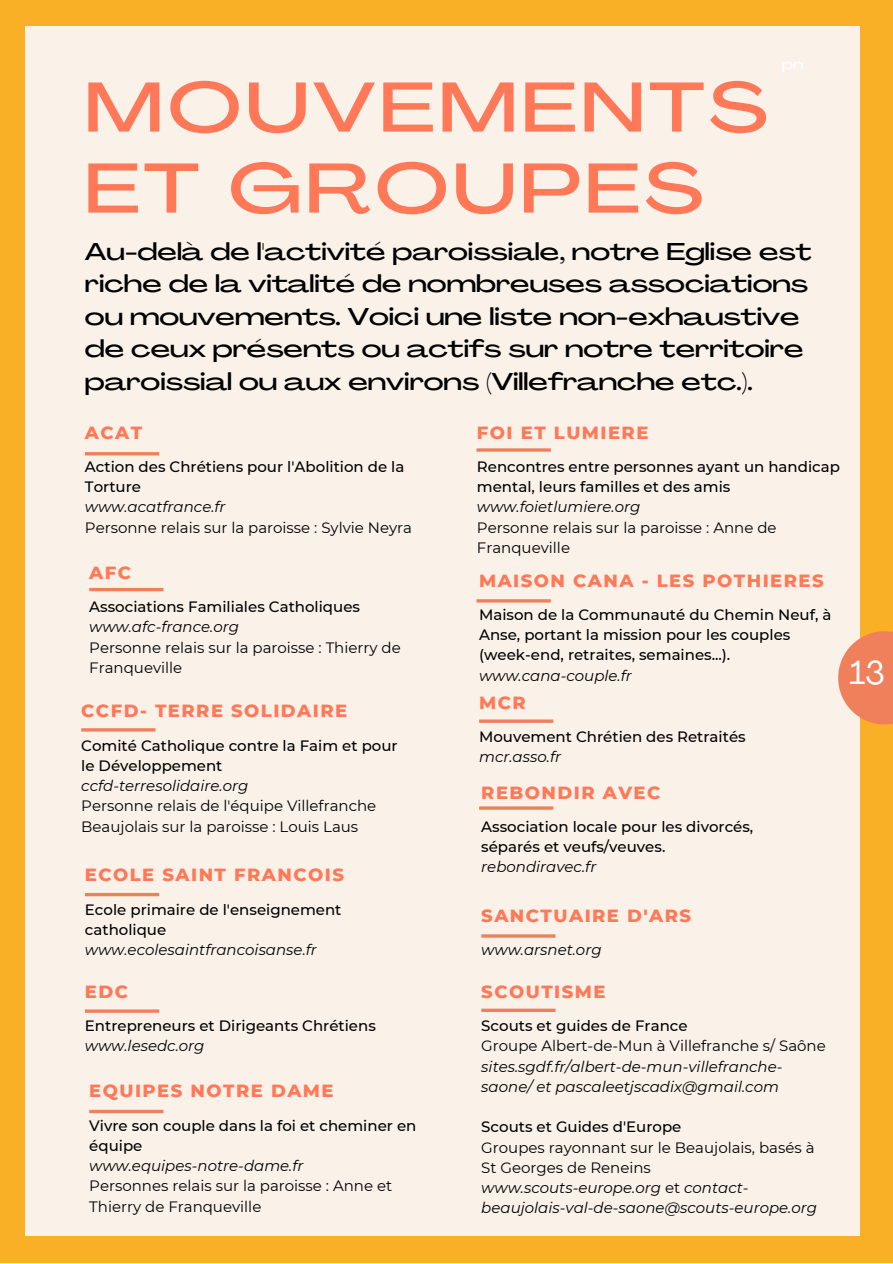
<style>
.page{position:relative;width:893px;height:1264px;background:#fff}
.page>*{position:absolute;margin:0;border:0;box-sizing:border-box;transform-origin:0 0}
.t1{font:500 69.3px/81px "Agrandir Grand";letter-spacing:.07em;color:#ff7958}
.t2{font:33px "Agrandir";color:#fff}
.t3{font:500 24px/32.5px "Agrandir Grand";color:#000}
.t4{font:800 18px "Montserrat";letter-spacing:.08em;color:#ff7958}
.t5{font:500 15px/20.2px "Montserrat";color:#000}
.t6{font:15px/20.2px "Montserrat";color:#000}
.t7{font:italic 15px/20.2px "Montserrat";color:#000}
.t8{font:500 13.5px "Agrandir Grand";color:#fff}
.s1{font-style:normal}
</style>
<div class="page">
<div style="left:0;top:0;width:892px;height:1262px;background:#f9af26"></div>
<div style="left:25px;top:26px;width:834px;height:1209px;background:#faf2e9"></div>
<hr style="left:481px;top:934px;width:74px;height:3px;background:#f0805b">
<hr style="left:89px;top:588px;width:74px;height:3px;background:#f0805b">
<hr style="left:85px;top:452px;width:74px;height:3px;background:#f0805b">
<hr style="left:81px;top:728px;width:74px;height:3px;background:#f0805b">
<svg style="left:85px;top:892px;width:74px;height:4px"></svg>
<svg style="left:89px;top:1109px;width:74px;height:4px"></svg>
<hr style="left:476px;top:448px;width:74px;height:3px;background:#f0805b">
<svg style="left:479px;top:719px;width:74px;height:4px"></svg>
<hr style="left:481px;top:1008px;width:74px;height:3px;background:#f0805b">
<hr style="left:85px;top:1009px;width:74px;height:3px;background:#f0805b">
<hr style="left:479px;top:806px;width:74px;height:3px;background:#f0805b">
<hr style="left:476px;top:599px;width:74px;height:3px;background:#f0805b">
<svg style="left:838px;top:631px;width:54px;height:93px;fill:#f0805b"></svg>
<p class="t1" style="left:85px;top:74px;width:684px">MOUVEMENTS<br>ET GROUPES</p>
<p class="t8" style="left:781px;top:59px;width:23px">pn</p>
<p class="t3" style="left:85px;top:237px;width:728px">Au-delà de l'activité paroissiale, notre Eglise est riche de la vitalité de nombreuses associations ou mouvements. Voici une liste non-exhaustive de ceux présents ou actifs sur notre territoire paroissial ou aux environs (Villefranche etc.).</p>
<p class="t4" style="left:85px;top:421px;width:59px">ACAT</p>
<p class="t5" style="left:85px;top:456px;width:321px">Action des Chrétiens pour l'Abolition de la<br>Torture</p>
<p class="t7" style="left:85px;top:497px;width:142px">www.acatfrance.fr</p>
<p class="t6" style="left:85px;top:517px;width:328px">Personne relais sur la paroisse : Sylvie Neyra</p>
<p class="t4" style="left:89px;top:561px;width:43px">AFC</p>
<p class="t5" style="left:89px;top:596px;width:272px">Associations Familiales Catholiques</p>
<p class="t7" style="left:89px;top:617px;width:151px">www.afc-france.org</p>
<p class="t6" style="left:89px;top:637px;width:313px">Personne relais sur la paroisse : Thierry de<br>Franqueville</p>
<p class="t4" style="left:81px;top:700px;width:267px">CCFD- TERRE SOLIDAIRE</p>
<p class="t5" style="left:81px;top:735px;width:318px">Comité Catholique contre la Faim et pour le Développement</p>
<p class="t7" style="left:81px;top:775px;width:169px">ccfd-terresolidaire.org</p>
<p class="t6" style="left:81px;top:795px;width:296px">Personne relais de l'équipe Villefranche<br>Beaujolais sur la paroisse : Louis Laus</p>
<p class="t4" style="left:85px;top:864px;width:260px">ECOLE SAINT FRANCOIS</p>
<p class="t5" style="left:85px;top:899px;width:258px">Ecole primaire de l'enseignement catholique</p>
<p class="t7" style="left:85px;top:939px;width:233px">www.ecolesaintfrancoisanse.fr</p>
<p class="t4" style="left:85px;top:980px;width:45px">EDC</p>
<p class="t5" style="left:85px;top:1015px;width:292px">Entrepreneurs et Dirigeants Chrétiens</p>
<p class="t7" style="left:85px;top:1035px;width:121px">www.lesedc.org</p>
<p class="t4" style="left:89px;top:1080px;width:246px">EQUIPES NOTRE DAME</p>
<p class="t5" style="left:89px;top:1115px;width:328px">Vivre son couple dans la foi et cheminer en équipe</p>
<p class="t7" style="left:89px;top:1155px;width:216px">www.equipes-notre-dame.fr</p>
<p class="t6" style="left:89px;top:1175px;width:304px">Personnes relais sur la paroisse : Anne et<br>Thierry de Franqueville</p>
<p class="t4" style="left:477px;top:421px;width:173px">FOI ET LUMIERE</p>
<p class="t5" style="left:477px;top:456px;width:364px">Rencontres entre personnes ayant un handicap mental, leurs familles et des amis</p>
<p class="t7" style="left:477px;top:497px;width:165px">www.foietlumiere.org</p>
<p class="t6" style="left:477px;top:517px;width:301px">Personne relais sur la paroisse : Anne de<br>Franqueville</p>
<p class="t4" style="left:479px;top:569px;width:346px">MAISON CANA - LES POTHIERES</p>
<p class="t5" style="left:479px;top:604px;width:354px">Maison de la Communauté du Chemin Neuf, à<br>Anse, portant la mission pour les couples</p>
<p class="t5" style="left:479px;top:645px;width:253px">(week-end, retraites, semaines...).</p>
<p class="t7" style="left:479px;top:665px;width:154px">www.cana-couple.fr</p>
<p class="t2" style="left:849px;top:659px;width:37px">13</p>
<p class="t4" style="left:479px;top:691px;width:48px">MCR</p>
<p class="t5" style="left:479px;top:726px;width:268px">Mouvement Chrétien des Retraités</p>
<p class="t7" style="left:479px;top:746px;width:83px">mcr.asso.fr</p>
<p class="t4" style="left:481px;top:781px;width:180px">REBONDIR AVEC</p>
<p class="t5" style="left:481px;top:816px;width:273px">Association locale pour les divorcés, séparés et veufs/veuves.</p>
<p class="t7" style="left:481px;top:856px;width:116px">rebondiravec.fr</p>
<p class="t4" style="left:481px;top:904px;width:211px">SANCTUAIRE D'ARS</p>
<p class="t7" style="left:481px;top:939px;width:122px">www.arsnet.org</p>
<p class="t4" style="left:481px;top:980px;width:126px">SCOUTISME</p>
<p class="t5" style="left:481px;top:1015px;width:208px">Scouts et guides de France</p>
<p class="t6" style="left:481px;top:1035px;width:346px">Groupe Albert-de-Mun à Villefranche s/ Saône</p>
<p class="t7" style="left:481px;top:1056px;width:303px">sites.sgdf.fr/albert-de-mun-villefranche&shy;saone/ et pascaleetjscadix@gmail.com</p>
<p class="t5" style="left:481px;top:1116px;width:202px">Scouts et Guides d'Europe</p>
<p class="t6" style="left:481px;top:1137px;width:335px">Groupes rayonnant sur le Beaujolais, basés à<br>St Georges de Reneins</p>
<p class="t7" style="left:481px;top:1177px;width:337px">www.scouts-europe.org <span class="s1">et</span> contact&shy;beaujolais-val-de-saone@scouts-europe.org</p>
</div>
